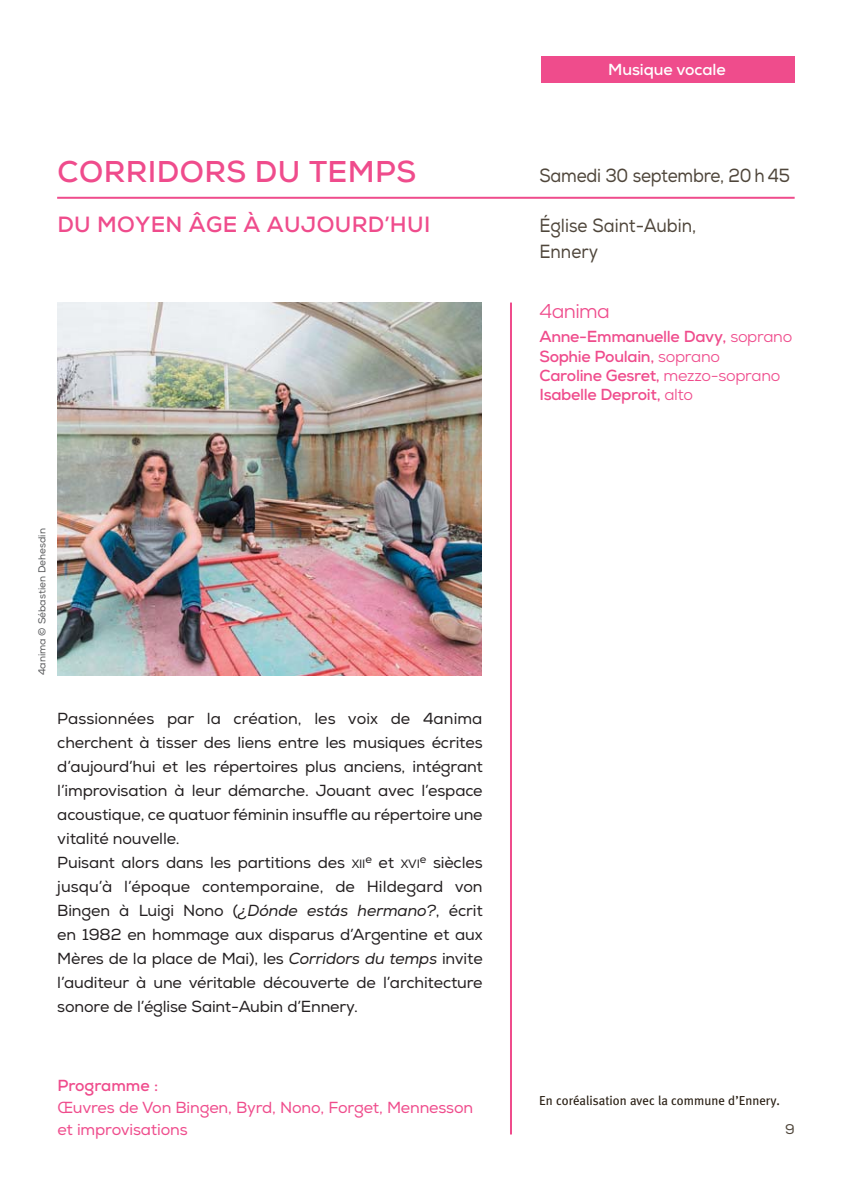
<style>
.page{position:relative;width:852px;height:1192px;background:#fff}
.page>*{position:absolute;margin:0;border:0;box-sizing:border-box;transform-origin:0 0}
.t1{font:700 30px "Nexa";letter-spacing:.015em;color:#ef4c8c}
.t2{font:700 22px "Nexa";letter-spacing:.015em;color:#ef4c8c}
.t3{font:20px "Nexa";letter-spacing:-.03em;color:#ef4c8c}
.t4{font:19px/26px "Nexa";letter-spacing:-.015em;color:#4f463b;scale:.9 1}
.t5{font:16px/24px "Nexa";letter-spacing:-.01em;color:#231f20}
.t6{font:700 16px/19.2px "Nexa";letter-spacing:-.02em;color:#ef4c8c}
.t7{font:16px/22px "Nexa";letter-spacing:-.01em;color:#ef4c8c}
.t8{font:700 16px "Nexa";letter-spacing:-.005em;color:#fff}
.t9{font:700 16px "Nexa";color:#ef4c8c}
.t10{font:14px "Nexa";color:#4f463b}
.t11{font:13px "Meta Plus";color:#2a2015}
.t12{font:10px "Nexa";color:#58595b}
.s1{font-weight:400}
.s2{font-size:12px}
.s3{font-style:italic}
</style>
<div class="page">
<div style="left:541px;top:57px;width:253px;height:26px;background:#ef4c8c"></div>
<hr style="left:57px;top:197px;width:737px;height:2px;background:#ef4c8c">
<hr style="left:510px;top:303px;width:2px;height:831px;background:#ef4c8c">
<img style="left:57px;top:303px;width:424px;height:372px">
<p class="t8" style="left:608px;top:63px;width:119px">Musique vocale</p>
<h1 class="t1" style="left:58px;top:160px;width:360px">CORRIDORS DU TEMPS</h1>
<p class="t4" style="left:539px;top:165px;width:280px">Samedi 30 septembre, 20 h 45</p>
<h2 class="t2" style="left:57px;top:216px;width:374px">DU MOYEN ÂGE À AUJOURD’HUI</h2>
<p class="t4" style="left:539px;top:216px;width:176px">Église Saint-Aubin,<br>Ennery</p>
<p class="t3" style="left:539px;top:303px;width:72px">4anima</p>
<p class="t6" style="left:539px;top:330px;width:254px">Anne-Emmanuelle Davy, <span class="s1">soprano<br></span>Sophie Poulain, <span class="s1">soprano<br></span>Caroline Gesret, <span class="s1">mezzo-soprano<br></span>Isabelle Deproit, <span class="s1">alto</span></p>
<p class="t12" style="left:38px;top:675px;width:149px;rotate:-90deg">4anima © Sébastien Dehesdin</p>
<p class="t5" style="left:57px;top:709px;width:427px">Passionnées par la création, les voix de 4anima cherchent à tisser des liens entre les musiques écrites d’aujourd’hui et les répertoires plus anciens, intégrant l’improvisation à leur démarche. Jouant avec l’espace acoustique, ce quatuor féminin insuffle au répertoire une vitalité nouvelle.<br>Puisant alors dans les partitions des <span class="s2">XII</span><sup>e</sup> et <span class="s2">XVI</span><sup>e</sup> siècles jusqu’à l’époque contemporaine, de Hildegard von Bingen à Luigi Nono (<span class="s3">¿Dónde estás hermano?</span>, écrit en 1982 en hommage aux disparus d’Argentine et aux Mères de la place de Mai), les <span class="s3">Corridors du temps</span> invite l’auditeur à une véritable découverte de l’architecture sonore de l’église Saint-Aubin d’Ennery.</p>
<p class="t9" style="left:57px;top:1079px;width:102px">Programme :</p>
<p class="t7" style="left:57px;top:1098px;width:417px">Œuvres de Von Bingen, Byrd, Nono, Forget, Mennesson et improvisations</p>
<p class="t11" style="left:539px;top:1094px;width:242px">En coréalisation avec la commune d’Ennery.</p>
<p class="t10" style="left:785px;top:1124px;width:11px">9</p>
</div>
